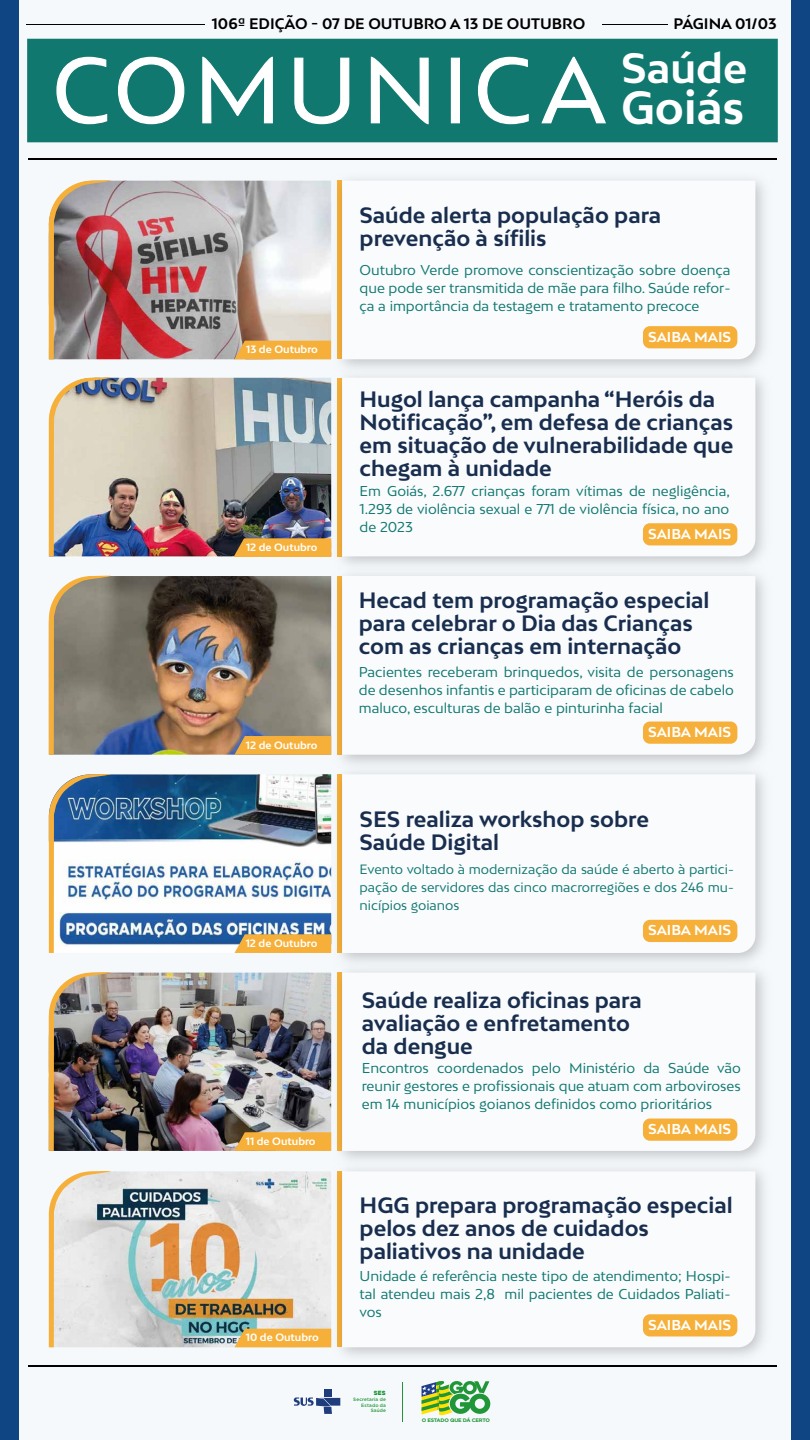
<style>
.page{position:relative;width:810px;height:1440px;background:#fff}
.page>*{position:absolute;margin:0;border:0;box-sizing:border-box;transform-origin:0 0}
.t1{font:700 44.1px "Bw Mitga";color:#fff}
.t2{font:700 40.12px "Bw Mitga";color:#fff}
.t3{font:700 21px/23.1px "Bw Mitga";color:#192e4e}
.t4{font:700 14.4px "Bw Mitga";color:#000}
.t5{font:700 13.58px "Bw Mitga";color:#fff}
.t6{font:13.5px/18.1px "Bw Mitga";color:#117870;text-align:justify}
.t7{font:12.75px/18.1px "Bw Mitga";color:#117870;text-align:justify}
.t8{font:700 10.05px "Bw Mitga";color:#fff}
.t9{font:5.78px "Heavitas";color:#209638}
.t10{font:700 5.1px "Gotham";letter-spacing:-.045em;color:#209638;scale:1.05 1}
.t11{font:500 4.72px/5.7px "Gotham";letter-spacing:.025em;color:#209638;text-align:right}
</style>
<div class="page">
<div style="left:7px;top:0;width:795px;height:1440px;background:#f6f9fc"></div>
<div style="left:0;top:0;width:19px;height:1440px;background:#0f4582"></div>
<div style="left:791px;top:0;width:19px;height:1440px;background:#0f4582"></div>
<div style="left:27px;top:39px;width:751px;height:103px;background:#117870"></div>
<hr style="left:26px;top:24px;width:179px;height:1px;background:#000">
<hr style="left:602px;top:24px;width:65px;height:1px;background:#000">
<hr style="left:28px;top:158px;width:749px;height:1px;background:#000">
<svg style="left:56px;top:56px;width:52px;height:69px"></svg>
<svg style="left:118px;top:56px;width:67px;height:69px"></svg>
<svg style="left:202px;top:56px;width:71px;height:68px"></svg>
<svg style="left:294px;top:57px;width:56px;height:68px"></svg>
<svg style="left:370px;top:56px;width:59px;height:69px"></svg>
<div style="left:451px;top:58px;width:9px;height:65px;background:#fff"></div>
<svg style="left:478px;top:56px;width:51px;height:69px"></svg>
<svg style="left:541px;top:56px;width:65px;height:68px"></svg>
<hr style="left:28px;top:1365px;width:749px;height:1px;background:#000">
<img style="left:329px;top:179px;width:435px;height:185px">
<svg style="left:342px;top:181px;width:413px;height:178px"></svg>
<img style="left:114px;top:181px;width:217px;height:178px">
<img style="left:49px;top:180px;width:65px;height:179px">
<div style="left:643px;top:326px;width:94px;height:22px;background:#f6b03a;border-radius:7px"></div>
<div style="left:234px;top:341px;width:97px;height:18px;background:#f6b03a"></div>
<img style="left:331px;top:364px;width:433px;height:198px">
<svg style="left:342px;top:378px;width:413px;height:178px"></svg>
<img style="left:114px;top:378px;width:217px;height:178px">
<img style="left:49px;top:377px;width:65px;height:179px">
<div style="left:643px;top:523px;width:94px;height:22px;background:#f6b03a;border-radius:7px"></div>
<img style="left:331px;top:562px;width:433px;height:199px">
<svg style="left:342px;top:576px;width:413px;height:179px"></svg>
<img style="left:114px;top:576px;width:217px;height:179px">
<svg style="left:49px;top:575px;width:65px;height:180px;background:#918977"></svg>
<div style="left:643px;top:722px;width:94px;height:22px;background:#f6b03a;border-radius:7px"></div>
<svg style="left:234px;top:736px;width:97px;height:19px;background:#ecac40"></svg>
<img style="left:331px;top:761px;width:433px;height:198px">
<svg style="left:342px;top:774px;width:413px;height:179px"></svg>
<img style="left:114px;top:774px;width:217px;height:171px">
<img style="left:49px;top:774px;width:65px;height:179px">
<div style="left:643px;top:920px;width:94px;height:22px;background:#f6b03a;border-radius:7px"></div>
<svg style="left:234px;top:934px;width:97px;height:19px;background:#eaac43"></svg>
<img style="left:329px;top:959px;width:436px;height:199px">
<svg style="left:342px;top:973px;width:413px;height:178px"></svg>
<img style="left:114px;top:973px;width:217px;height:178px">
<img style="left:49px;top:972px;width:65px;height:179px">
<div style="left:643px;top:1119px;width:94px;height:22px;background:#f6b03a;border-radius:7px"></div>
<svg style="left:234px;top:1132px;width:97px;height:19px;background:#ecab3c"></svg>
<img style="left:329px;top:1158px;width:447px;height:209px">
<svg style="left:342px;top:1171px;width:413px;height:176px"></svg>
<img style="left:114px;top:1171px;width:217px;height:176px">
<svg style="left:49px;top:1171px;width:65px;height:176px;background:#e3ddd4"></svg>
<div style="left:643px;top:1314px;width:94px;height:22px;background:#f6b03a;border-radius:7px"></div>
<div style="left:234px;top:1329px;width:97px;height:18px;background:#f6b03a"></div>
<div style="left:324px;top:1390px;width:8px;height:7px;background:#1f3c7d"></div>
<svg style="left:294px;top:1398px;width:46px;height:16px"></svg>
<hr style="left:403px;top:1382px;width:1px;height:39px;background:#209638">
<svg style="left:422px;top:1381px;width:68px;height:35px"></svg>
<svg style="left:234px;top:538px;width:97px;height:19px;background:#e7a73a"></svg>
<p class="t4" style="left:212px;top:15px;width:375px">106ª EDIÇÃO - 07 DE OUTUBRO A 13 DE OUTUBRO</p>
<p class="t4" style="left:673px;top:14px;width:105px">PÁGINA 01/03</p>
<h2 class="t2" style="left:621px;top:42px;width:127px">Saúde</h2>
<h1 class="t1" style="left:621px;top:78px;width:125px">Goiás</h1>
<h3 class="t3" style="left:360px;top:203px;width:303px">Saúde alerta população para prevenção à sífilis</h3>
<p class="t6" style="left:360px;top:260px;width:372px">Outubro Verde promove conscientização sobre doença que pode ser transmitida de mãe para filho. Saúde refor&shy;ça a importância da testagem e tratamento precoce</p>
<p class="t8" style="left:246px;top:343px;width:73px">13 de Outubro</p>
<p class="t8" style="left:246px;top:540px;width:73px">12 de Outubro</p>
<p class="t8" style="left:246px;top:738px;width:73px">12 de Outubro</p>
<p class="t8" style="left:246px;top:937px;width:73px">12 de Outubro</p>
<p class="t8" style="left:246px;top:1135px;width:71px">11 de Outubro</p>
<p class="t8" style="left:246px;top:1331px;width:74px">10 de Outubro</p>
<p class="t5" style="left:648px;top:328px;width:85px">SAIBA MAIS</p>
<h3 class="t3" style="left:360px;top:387px;width:375px">Hugol lança campanha “Heróis da<br>Notificação”, em defesa de crianças em situação de vulnerabilidade que chegam à unidade</h3>
<p class="t6" style="left:360px;top:482px;width:372px">Em Goiás, 2.677 crianças foram vítimas de negligência, 1.293 de violência sexual e 771 de violência física, no ano de 2023</p>
<p class="t5" style="left:648px;top:525px;width:85px">SAIBA MAIS</p>
<h3 class="t3" style="left:359px;top:588px;width:352px">Hecad tem programação especial para celebrar o Dia das Crianças com as crianças em internação</h3>
<p class="t6" style="left:359px;top:663px;width:377px">Pacientes receberam brinquedos, visita de personagens de desenhos infantis e participaram de oficinas de cabelo maluco, esculturas de balão e pinturinha facial</p>
<p class="t5" style="left:648px;top:723px;width:85px">SAIBA MAIS</p>
<h3 class="t3" style="left:360px;top:807px;width:291px">SES realiza workshop sobre<br>Saúde Digital</h3>
<p class="t7" style="left:360px;top:860px;width:376px">Evento voltado à modernização da saúde é aberto à partici&shy;pação de servidores das cinco macrorregiões e dos 246 mu&shy;nicípios goianos</p>
<p class="t5" style="left:648px;top:921px;width:85px">SAIBA MAIS</p>
<h3 class="t3" style="left:362px;top:988px;width:282px">Saúde realiza oficinas para avaliação e enfretamento da dengue</h3>
<p class="t6" style="left:362px;top:1058px;width:380px">Encontros coordenados pelo Ministério da Saúde vão reunir gestores e profissionais que atuam com arboviroses em 14 municípios goianos definidos como prioritários</p>
<p class="t5" style="left:648px;top:1120px;width:85px">SAIBA MAIS</p>
<h3 class="t3" style="left:360px;top:1193px;width:375px">HGG prepara programação especial pelos dez anos de cuidados paliativos na unidade</h3>
<p class="t6" style="left:360px;top:1266px;width:373px">Unidade é referência neste tipo de atendimento; Hospi&shy;tal atendeu mais 2,8 mil pacientes de Cuidados Paliati&shy;vos</p>
<p class="t9" style="left:374px;top:1390px;width:14px">SES</p>
<p class="t11" style="left:353px;top:1396px;width:34px">Secretaria de<br>Estado da<br>Saúde</p>
<p class="t10" style="left:422px;top:1417px;width:66px">O ESTADO QUE DÁ CERTO</p>
<p class="t5" style="left:648px;top:1316px;width:85px">SAIBA MAIS</p>
</div>
